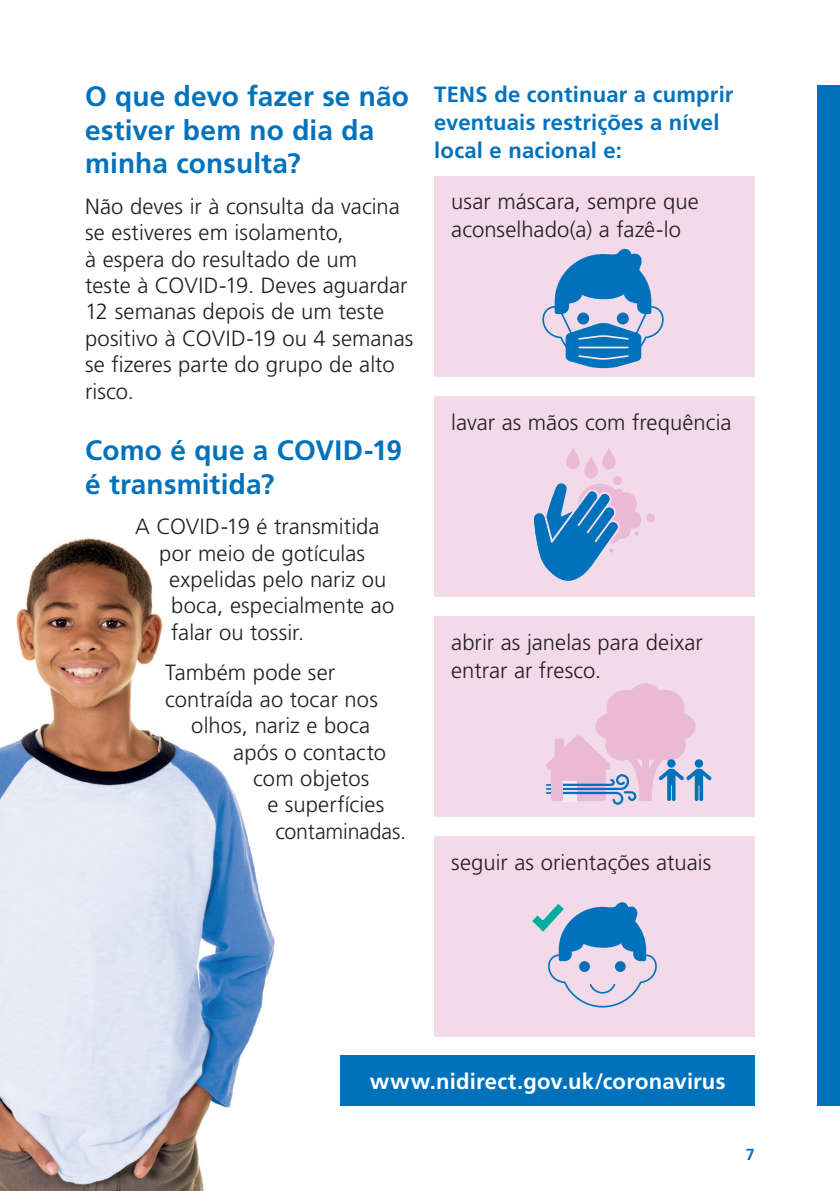
<style>
.page{position:relative;width:840px;height:1191px;background:#fff}
.page>*{position:absolute;margin:0;border:0;box-sizing:border-box;transform-origin:0 0}
.Header_H1{font:700 28px/33.6px "Frutiger LT Pro";letter-spacing:.005em;color:#0072bc}
.Body_Copy{font:300 22px/26.4px "Frutiger LT Pro";letter-spacing:.005em;color:#231f20}
.Body_Copy-2{font:700 22px/28px "Frutiger LT Pro";letter-spacing:.01em;color:#0072bc}
.Body_Copy-3{font:700 22px "Frutiger LT Pro";letter-spacing:.01em;color:#fff}
.t1{font:700 16px "Frutiger LT Pro";color:#0072bc}
</style>
<div class="page">
<img style="left:0;top:538px;width:275px;height:653px">
<div style="left:434px;top:176px;width:320px;height:201px;background:#f3dae9"></div>
<div style="left:434px;top:396px;width:320px;height:201px;background:#f3dae9"></div>
<div style="left:434px;top:616px;width:320px;height:201px;background:#f3dae9"></div>
<div style="left:434px;top:836px;width:320px;height:201px;background:#f3dae9"></div>
<div style="left:340px;top:1055px;width:414px;height:51px;background:#0072bc"></div>
<div style="left:816px;top:85px;width:23px;height:1021px;background:#0072bc"></div>
<svg style="left:542px;top:248px;width:122px;height:120px"></svg>
<svg style="left:602px;top:447px;width:13px;height:22px"></svg>
<svg style="left:584px;top:456px;width:13px;height:22px"></svg>
<svg style="left:566px;top:447px;width:13px;height:22px"></svg>
<div style="left:645px;top:513px;width:9px;height:9px;background:#eab9d5;border-radius:50%"></div>
<svg style="left:534px;top:483px;width:107px;height:97px"></svg>
<div style="left:612px;top:476px;width:9px;height:9px;background:#eab9d5;border-radius:50%"></div>
<svg style="left:545px;top:683px;width:166px;height:122px"></svg>
<div style="left:550px;top:782px;width:12px;height:16px;background:#eab9d5"></div>
<svg style="left:532px;top:902px;width:125px;height:106px"></svg>
<p class="Header_H1" style="left:85px;top:80px;width:325px">O que devo fazer se não estiver bem no dia da minha consulta?</p>
<p class="Body_Copy" style="left:85px;top:193px;width:329px">Não deves ir à consulta da vacina se estiveres em isolamento,<br>à espera do resultado de um<br>teste à COVID-19. Deves aguardar<br>12 semanas depois de um teste positivo à COVID-19 ou 4 semanas se fizeres parte do grupo de alto risco.</p>
<p class="Header_H1" style="left:85px;top:434px;width:318px">Como é que a COVID-19 é transmitida?</p>
<p class="Body_Copy" style="left:135px;top:513px;width:246px">A COVID-19 é transmitida</p>
<p class="Body_Copy" style="left:159px;top:540px;width:207px">por meio de gotículas</p>
<p class="Body_Copy" style="left:169px;top:566px;width:219px">expelidas pelo nariz ou</p>
<p class="Body_Copy" style="left:171px;top:593px;width:224px">boca, especialmente ao</p>
<p class="Body_Copy" style="left:171px;top:619px;width:134px">falar ou tossir.</p>
<p class="Body_Copy" style="left:165px;top:659px;width:171px">Também pode ser</p>
<p class="Body_Copy" style="left:165px;top:686px;width:214px">contraída ao tocar nos</p>
<p class="Body_Copy" style="left:191px;top:712px;width:180px">olhos, nariz e boca</p>
<p class="Body_Copy" style="left:233px;top:739px;width:154px">após o contacto</p>
<p class="Body_Copy" style="left:253px;top:765px;width:117px">com objetos</p>
<p class="Body_Copy" style="left:267px;top:791px;width:118px">e superfícies</p>
<p class="Body_Copy" style="left:275px;top:818px;width:132px">contaminadas.</p>
<p class="Body_Copy-2" style="left:434px;top:80px;width:300px">TENS de continuar a cumprir eventuais restrições a nível local e nacional e:</p>
<p class="Body_Copy" style="left:451px;top:188px;width:249px;line-height:28px">usar máscara, sempre que aconselhado(a) a fazê-lo</p>
<p class="Body_Copy" style="left:451px;top:409px;width:282px">lavar as mãos com frequência</p>
<p class="Body_Copy" style="left:451px;top:628px;width:253px;line-height:28px">abrir as janelas para deixar entrar ar fresco.</p>
<p class="Body_Copy" style="left:451px;top:849px;width:261px">seguir as orientações atuais</p>
<p class="Body_Copy-3" style="left:369px;top:1068px;width:357px">www.nidirect.gov.uk/coronavirus</p>
<p class="t1" style="left:745px;top:1145px;width:10px">7</p>
</div>
